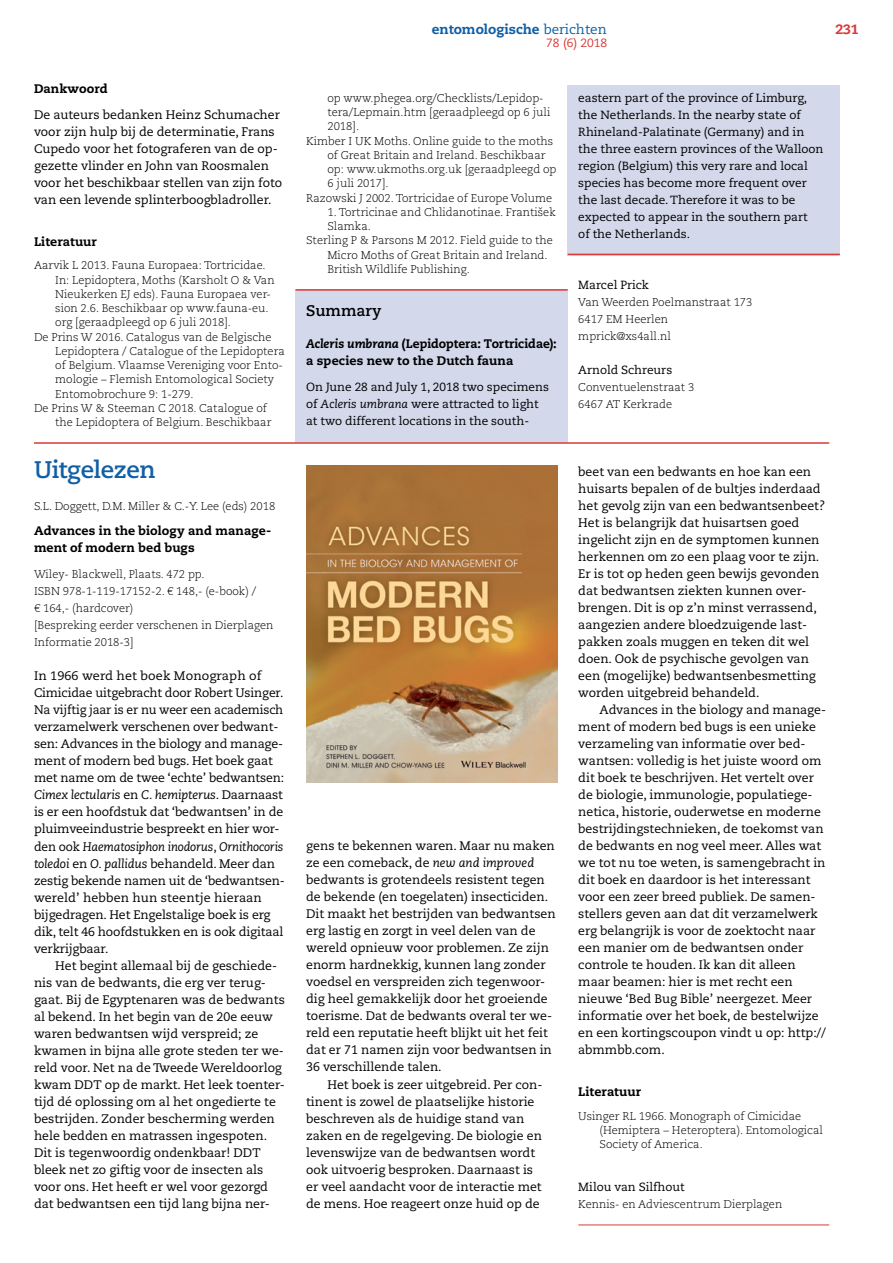
<style>
.page{position:relative;width:893px;height:1263px;background:#fff}
.page>*{position:absolute;margin:0;border:0;box-sizing:border-box;transform-origin:0 0}
.t1{font:700 24px "Caecilia LT Std";letter-spacing:-.015em;color:#115fa4}
.t2{font:700 15.3px "Caecilia LT Std";color:#000}
.t3{font:800 13.5px "Caecilia LT Std";color:#115fa4}
.t4{font:800 13.5px "Caecilia LT Std";color:#d93a37}
.t5{font:12.3px/17px "Caecilia LT Std";color:#000}
.t6{font:800 12.3px/17px "Caecilia LT Std";letter-spacing:.005em;color:#000}
.t7{font:12px "Caecilia LT Std";color:#d93a37}
.t8{font:11.85px/17px "Caecilia LT Std";color:#000}
.t9{font:300 11.25px/17px "Caecilia LT Std";color:#000}
.s1{font-style:italic}
.s2{font-weight:400}
</style>
<div class="page">
<div style="left:568px;top:85px;width:272px;height:170px;background:#d3d9eb"></div>
<div style="left:296px;top:289px;width:272px;height:153px;background:#d3d9eb"></div>
<hr style="left:34px;top:442px;width:795px;height:2px;background:#d93a37">
<hr style="left:296px;top:289px;width:272px;height:2px;background:#d93a37">
<hr style="left:568px;top:254px;width:272px;height:1px;background:#d93a37">
<hr style="left:578px;top:1225px;width:251px;height:1px;background:#d93a37">
<img style="left:306px;top:465px;width:251px;height:317px">
<p class="t6" style="left:34px;top:80px;width:75px">Dankwoord</p>
<p class="t5" style="left:34px;top:107px;width:250px">De auteurs bedanken Heinz Schumacher voor zijn hulp bij de determinatie, Frans Cupedo voor het fotograferen van de op&shy;gezette vlinder en John van Roosmalen voor het beschikbaar stellen van zijn foto van een levende splinterboogbladroller.</p>
<p class="t6" style="left:34px;top:233px;width:64px">Literatuur</p>
<p class="t9" style="left:34px;top:257px;width:233px">Aarvik L 2013. Fauna Europaea: Tortricidae.</p>
<p class="t9" style="left:55px;top:272px;width:221px">In: Lepidoptera, Moths (Karsholt O &amp; Van</p>
<p class="t9" style="left:55px;top:286px;width:217px">Nieukerken EJ eds). Fauna Europaea ver-</p>
<p class="t9" style="left:55px;top:300px;width:215px">sion 2.6. Beschikbaar op www.fauna-eu.</p>
<p class="t9" style="left:55px;top:314px;width:177px">org [geraadpleegd op 6 juli 2018].</p>
<p class="t9" style="left:34px;top:329px;width:239px">De Prins W 2016. Catalogus van de Belgische</p>
<p class="t9" style="left:55px;top:343px;width:231px">Lepidoptera / Catalogue of the Lepidoptera</p>
<p class="t9" style="left:55px;top:357px;width:229px">of Belgium. Vlaamse Vereniging voor Ento-</p>
<p class="t9" style="left:55px;top:371px;width:220px">mologie – Flemish Entomological Society</p>
<p class="t9" style="left:55px;top:386px;width:140px">Entomobrochure 9: 1-279.</p>
<p class="t9" style="left:34px;top:400px;width:234px">De Prins W &amp; Steeman C 2018. Catalogue of</p>
<p class="t9" style="left:55px;top:414px;width:218px">the Lepidoptera of Belgium. Beschikbaar</p>
<h1 class="t1" style="left:34px;top:455px;width:123px">Uitgelezen</h1>
<p class="t9" style="left:34px;top:498px;width:243px">S.L. Doggett, D.M. Miller &amp; C.-Y. Lee (eds) 2018</p>
<p class="t6" style="left:34px;top:522px;width:239px">Advances in the biology and manage&shy;ment of modern bed bugs</p>
<p class="t9" style="left:34px;top:566px;width:241px">Wiley- Blackwell, Plaats. 472 pp.<br>ISBN 978-1-119-17152-2. € 148,- (e-book) /<br>€ 164,- (hardcover)<br>[Bespreking eerder verschenen in Dierplagen<br>Informatie 2018-3]</p>
<p class="t5" style="left:34px;top:668px;width:252px">In 1966 werd het boek Monograph of Cimicidae uitgebracht door Robert Usinger.<br>Na vijftig jaar is er nu weer een academisch verzamelwerk verschenen over bedwant&shy;sen: Advances in the biology and manage&shy;ment of modern bed bugs. Het boek gaat met name om de twee ‘echte’ bedwantsen:<br><span class="s1">Cimex lectularis</span> en <span class="s1">C. hemipterus</span>. Daarnaast is er een hoofdstuk dat ‘bedwantsen’ in de pluimveeindustrie bespreekt en hier wor&shy;den ook <span class="s1">Haematosiphon inodorus</span>, <span class="s1">Ornithocoris toledoi</span> en <span class="s1">O. pallidus</span> behandeld. Meer dan zestig bekende namen uit de ‘bedwantsen&shy;wereld’ hebben hun steentje hieraan bijgedragen. Het Engelstalige boek is erg dik, telt 46 hoofdstukken en is ook digitaal verkrijgbaar.</p>
<p class="t5" style="left:34px;top:957px;width:252px;text-indent:21px">Het begint allemaal bij de geschiede&shy;nis van de bedwants, die erg ver terug&shy;gaat. Bij de Egyptenaren was de bedwants al bekend. In het begin van de 20e eeuw waren bedwantsen wijd verspreid; ze kwamen in bijna alle grote steden ter we&shy;reld voor. Net na de Tweede Wereldoorlog kwam DDT op de markt. Het leek toenter&shy;tijd dé oplossing om al het ongedierte te bestrijden. Zonder bescherming werden hele bedden en matrassen ingespoten.<br>Dit is tegenwoordig ondenkbaar! DDT bleek net zo giftig voor de insecten als voor ons. Het heeft er wel voor gezorgd dat bedwantsen een tijd lang bijna ner-</p>
<p class="t3" style="left:432px;top:21px;width:177px">entomologische <span class="s2">berichten</span></p>
<p class="t4" style="left:835px;top:21px;width:25px">231</p>
<p class="t7" style="left:546px;top:36px;width:62px">78 (6) 2018</p>
<p class="t9" style="left:327px;top:90px;width:218px">op www.phegea.org/Checklists/Lepidop-</p>
<p class="t9" style="left:327px;top:104px;width:224px">tera/Lepmain.htm [geraadpleegd op 6 juli</p>
<p class="t9" style="left:327px;top:118px;width:33px">2018].</p>
<p class="t9" style="left:306px;top:132px;width:248px">Kimber I UK Moths. Online guide to the moths</p>
<p class="t9" style="left:327px;top:147px;width:220px">of Great Britain and Ireland. Beschikbaar</p>
<p class="t9" style="left:327px;top:161px;width:230px">op: www.ukmoths.org.uk [geraadpleegd op</p>
<p class="t9" style="left:327px;top:175px;width:63px">6 juli 2017].</p>
<p class="t9" style="left:306px;top:190px;width:248px">Razowski J 2002. Tortricidae of Europe Volume</p>
<p class="t9" style="left:327px;top:204px;width:230px">1. Tortricinae and Chlidanotinae. František</p>
<p class="t9" style="left:327px;top:218px;width:45px">Slamka.</p>
<p class="t9" style="left:306px;top:232px;width:248px">Sterling P &amp; Parsons M 2012. Field guide to the</p>
<p class="t9" style="left:327px;top:247px;width:222px">Micro Moths of Great Britain and Ireland.</p>
<p class="t9" style="left:327px;top:261px;width:144px">British Wildlife Publishing.</p>
<p class="t2" style="left:306px;top:301px;width:77px">Summary</p>
<p class="t6" style="left:306px;top:335px;width:252px"><span class="s1">Acleris umbrana</span> (Lepidoptera: Tortricidae): a species new to the Dutch fauna</p>
<p class="t8" style="left:306px;top:379px;width:244px">On June 28 and July 1, 2018 two specimens of <span class="s1">Acleris umbrana</span> were attracted to light at two different locations in the south-</p>
<p class="t5" style="left:306px;top:838px;width:251px">gens te bekennen waren. Maar nu maken ze een comeback, de <span class="s1">new and improved </span>bedwants is grotendeels resistent tegen de bekende (en toegelaten) insecticiden.<br>Dit maakt het bestrijden van bedwantsen erg lastig en zorgt in veel delen van de wereld opnieuw voor problemen. Ze zijn enorm hardnekkig, kunnen lang zonder voedsel en verspreiden zich tegenwoor&shy;dig heel gemakkelijk door het groeiende toerisme. Dat de bedwants overal ter we&shy;reld een reputatie heeft blijkt uit het feit dat er 71 namen zijn voor bedwantsen in 36 verschillende talen.</p>
<p class="t5" style="left:306px;top:1076px;width:238px;text-indent:21px">Het boek is zeer uitgebreid. Per con&shy;tinent is zowel de plaatselijke historie beschreven als de huidige stand van zaken en de regelgeving. De biologie en levenswijze van de bedwantsen wordt ook uitvoerig besproken. Daarnaast is er veel aandacht voor de interactie met de mens. Hoe reageert onze huid op de</p>
<p class="t8" style="left:578px;top:90px;width:247px">eastern part of the province of Limburg, the Netherlands. In the nearby state of Rhineland-Palatinate (Germany) and in the three eastern provinces of the Walloon region (Belgium) this very rare and local species has become more frequent over the last decade. Therefore it was to be expected to appear in the southern part<br>of the Netherlands.</p>
<p class="t8" style="left:578px;top:277px;width:72px">Marcel Prick</p>
<p class="t9" style="left:578px;top:294px;width:176px">Van Weerden Poelmanstraat 173<br>6417 EM Heerlen mprick@xs4all.nl</p>
<p class="t8" style="left:578px;top:362px;width:95px">Arnold Schreurs</p>
<p class="t9" style="left:578px;top:379px;width:118px">Conventuelenstraat 3<br>6467 AT Kerkrade</p>
<p class="t5" style="left:578px;top:464px;width:248px">beet van een bedwants en hoe kan een huisarts bepalen of de bultjes inderdaad het gevolg zijn van een bedwantsenbeet?<br>Het is belangrijk dat huisartsen goed ingelicht zijn en de symptomen kunnen herkennen om zo een plaag voor te zijn.<br>Er is tot op heden geen bewijs gevonden dat bedwantsen ziekten kunnen over&shy;brengen. Dit is op z’n minst verrassend, aangezien andere bloedzuigende last&shy;pakken zoals muggen en teken dit wel doen. Ook de psychische gevolgen van een (mogelijke) bedwantsenbesmetting worden uitgebreid behandeld.</p>
<p class="t5" style="left:578px;top:702px;width:249px;text-indent:21px">Advances in the biology and manage&shy;ment of modern bed bugs is een unieke verzameling van informatie over bed&shy;wantsen: volledig is het juiste woord om dit boek te beschrijven. Het vertelt over de biologie, immunologie, populatiege&shy;netica, historie, ouderwetse en moderne bestrijdingstechnieken, de toekomst van de bedwants en nog veel meer. Alles wat we tot nu toe weten, is samengebracht in dit boek en daardoor is het interessant voor een zeer breed publiek. De samen&shy;stellers geven aan dat dit verzamelwerk erg belangrijk is voor de zoektocht naar een manier om de bedwantsen onder controle te houden. Ik kan dit alleen maar beamen: hier is met recht een nieuwe ‘Bed Bug Bible’ neergezet. Meer informatie over het boek, de bestelwijze en een kortingscoupon vindt u op: http:// abmmbb.com.</p>
<p class="t6" style="left:578px;top:1083px;width:64px">Literatuur</p>
<p class="t9" style="left:600px;top:1109px;width:225px;line-height:14.2px;text-indent:-21px">Usinger RL 1966. Monograph of Cimicidae (Hemiptera – Heteroptera). Entomological<br>Society of America.</p>
<p class="t8" style="left:578px;top:1178px;width:108px">Milou van Silfhout</p>
<p class="t9" style="left:578px;top:1195px;width:205px">Kennis- en Adviescentrum Dierplagen</p>
</div>
